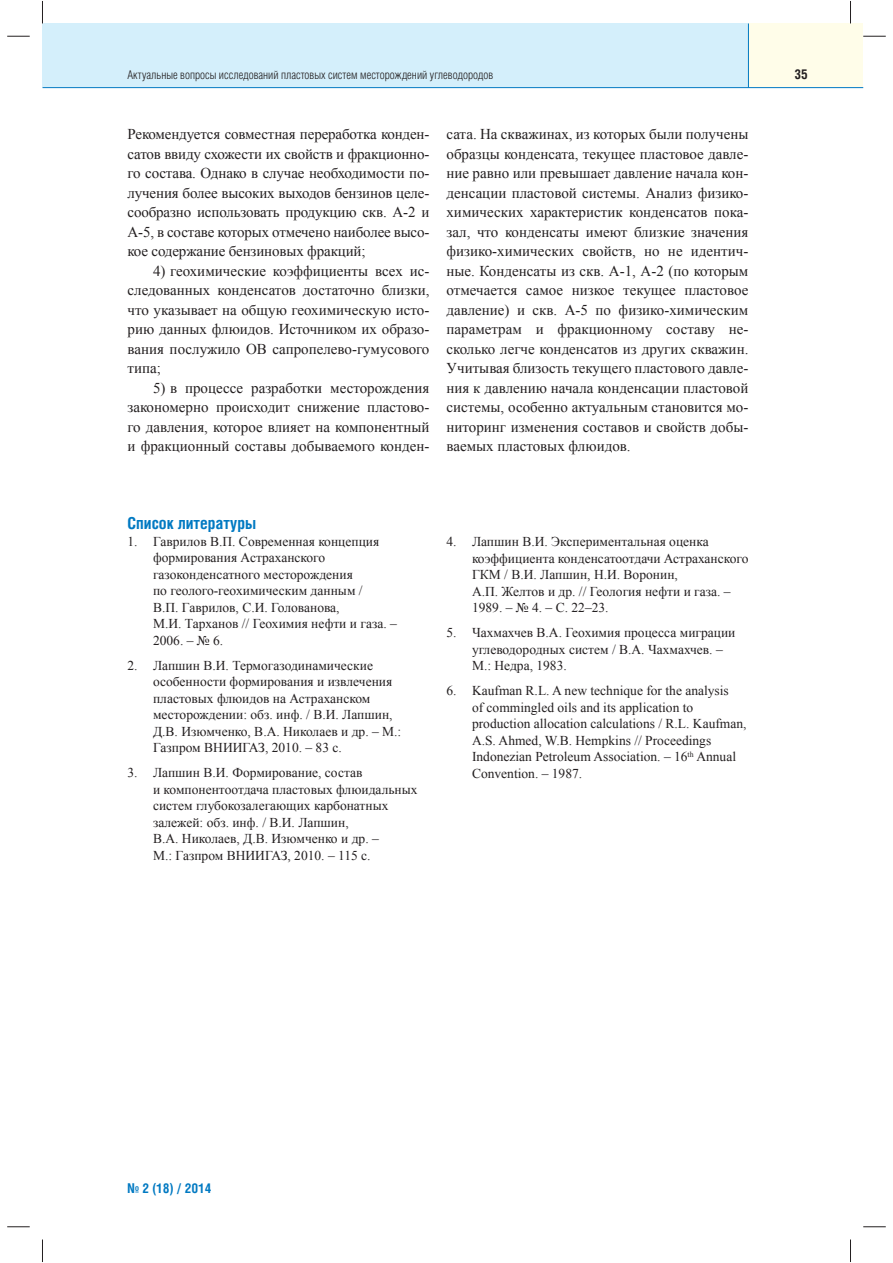
<style>
.page{position:relative;width:893px;height:1263px;background:#fff}
.page>*{position:absolute;margin:0;border:0;box-sizing:border-box;transform-origin:0 0}
.t1{font:700 16.5px "Helios Cond";color:#0079c2}
.t2{font:15px/19.5px "Times New Roman";color:#231f20;text-align:justify}
.t3{font:13.5px/16.5px "Times New Roman";color:#231f20}
.t4{font:700 13.5px "Helios Cond";color:#0079c2}
.t5{font:700 13.5px "Helios Cond";color:#231f20}
.t6{font:300 12px "Helios Cond";color:#231f20}
</style>
<div class="page">
<div style="left:42px;top:23px;width:706px;height:64px;background:#d4effb"></div>
<div style="left:748px;top:23px;width:115px;height:64px;background:#fffde9"></div>
<hr style="left:42px;top:87px;width:821px;height:1px;background:#0079c2">
<hr style="left:748px;top:23px;width:1px;height:65px;background:#0079c2">
<svg style="left:7px;top:36px;width:23px;height:1px"></svg>
<svg style="left:863px;top:36px;width:23px;height:1px"></svg>
<svg style="left:7px;top:1227px;width:23px;height:1px"></svg>
<svg style="left:863px;top:1227px;width:23px;height:1px"></svg>
<svg style="left:42px;top:1px;width:1px;height:22px"></svg>
<svg style="left:42px;top:1240px;width:1px;height:22px"></svg>
<svg style="left:850px;top:1px;width:1px;height:22px"></svg>
<svg style="left:850px;top:1240px;width:1px;height:22px"></svg>
<p class="t6" style="left:128px;top:70px;width:367px">Актуальные вопросы исследований пластовых систем месторождений углеводородов</p>
<p class="t5" style="left:794px;top:69px;width:15px">35</p>
<p class="t2" style="left:128px;top:124px;width:303px">Рекомендуется совместная переработка конден&shy;сатов ввиду схожести их свойств и фракционно&shy;го состава. Однако в случае необходимости по&shy;лучения более высоких выходов бензинов целе&shy;сообразно использовать продукцию скв. А-2 и А-5, в составе которых отмечено наиболее высо&shy;кое содержание бензиновых фракций;</p>
<p class="t2" style="left:128px;top:261px;width:303px;text-indent:26px">4) геохимические коэффициенты всех ис&shy;следованных конденсатов достаточно близки, что указывает на общую геохимическую исто&shy;рию данных флюидов. Источником их образо&shy;вания послужило ОВ сапропелево-гумусового типа;</p>
<p class="t2" style="left:128px;top:378px;width:303px;text-indent:26px">5) в процессе разработки месторождения закономерно происходит снижение пластово&shy;го давления, которое влияет на компонентный и фракционный составы добываемого конден-</p>
<p class="t2" style="left:446px;top:124px;width:303px">сата. На скважинах, из которых были получены образцы конденсата, текущее пластовое давле&shy;ние равно или превышает давление начала кон&shy;денсации пластовой системы. Анализ физико&shy;химических характеристик конденсатов пока&shy;зал, что конденсаты имеют близкие значения физико-химических свойств, но не идентич&shy;ные. Конденсаты из скв. А-1, А-2 (по которым отмечается самое низкое текущее пластовое давление) и скв. А-5 по физико-химическим параметрам и фракционному составу не&shy;сколько легче конденсатов из других скважин.<br>Учитывая близость текущего пластового давле&shy;ния к давлению начала конденсации пластовой системы, особенно актуальным становится мо&shy;ниторинг изменения составов и свойств добы&shy;ваемых пластовых флюидов.</p>
<p class="t1" style="left:128px;top:518px;width:130px">Список литературы</p>
<p class="t3" style="left:153px;top:533px;width:245px;text-indent:-26px">1. Гаврилов В.П. Современная концепция формирования Астраханского газоконденсатного месторождения<br>по геолого-геохимическим данным /<br>В.П. Гаврилов, С.И. Голованова,<br>М.И. Тарханов // Геохимия нефти и газа. –<br>2006. – № 6.</p>
<p class="t3" style="left:153px;top:657px;width:250px;text-indent:-26px">2. Лапшин В.И. Термогазодинамические особенности формирования и извлечения пластовых флюидов на Астраханском месторождении: обз. инф. / В.И. Лапшин, Д.В. Изюмченко, В.А. Николаев и др. – М.:<br>Газпром ВНИИГАЗ, 2010. – 83 с.</p>
<p class="t3" style="left:153px;top:764px;width:266px;text-indent:-26px">3. Лапшин В.И. Формирование, состав<br>и компонентоотдача пластовых флюидальных систем глубокозалегающих карбонатных залежей: обз. инф. / В.И. Лапшин,<br>В.А. Николаев, Д.В. Изюмченко и др. –<br>М.: Газпром ВНИИГАЗ, 2010. – 115 с.</p>
<p class="t3" style="left:472px;top:533px;width:278px;text-indent:-26px">4. Лапшин В.И. Экспериментальная оценка коэффициента конденсатоотдачи Астраханского ГКМ / В.И. Лапшин, Н.И. Воронин,<br>А.П. Желтов и др. // Геология нефти и газа. – 1989. – № 4. – С. 22–23.</p>
<p class="t3" style="left:472px;top:624px;width:265px;text-indent:-26px">5. Чахмахчев В.А. Геохимия процесса миграции углеводородных систем / В.А. Чахмахчев. –<br>М.: Недра, 1983.</p>
<p class="t3" style="left:472px;top:682px;width:276px;text-indent:-26px">6. Kaufman R.L. A new technique for the analysis<br>of commingled oils and its application to production allocation calculations / R.L. Kaufman, A.S. Ahmed, W.B. Hempkins // Proceedings Indonezian Petroleum Association. – 16<sup>th</sup> Annual Convention. – 1987.</p>
<p class="t4" style="left:128px;top:1183px;width:85px">№ 2 (18) / 2014</p>
</div>
